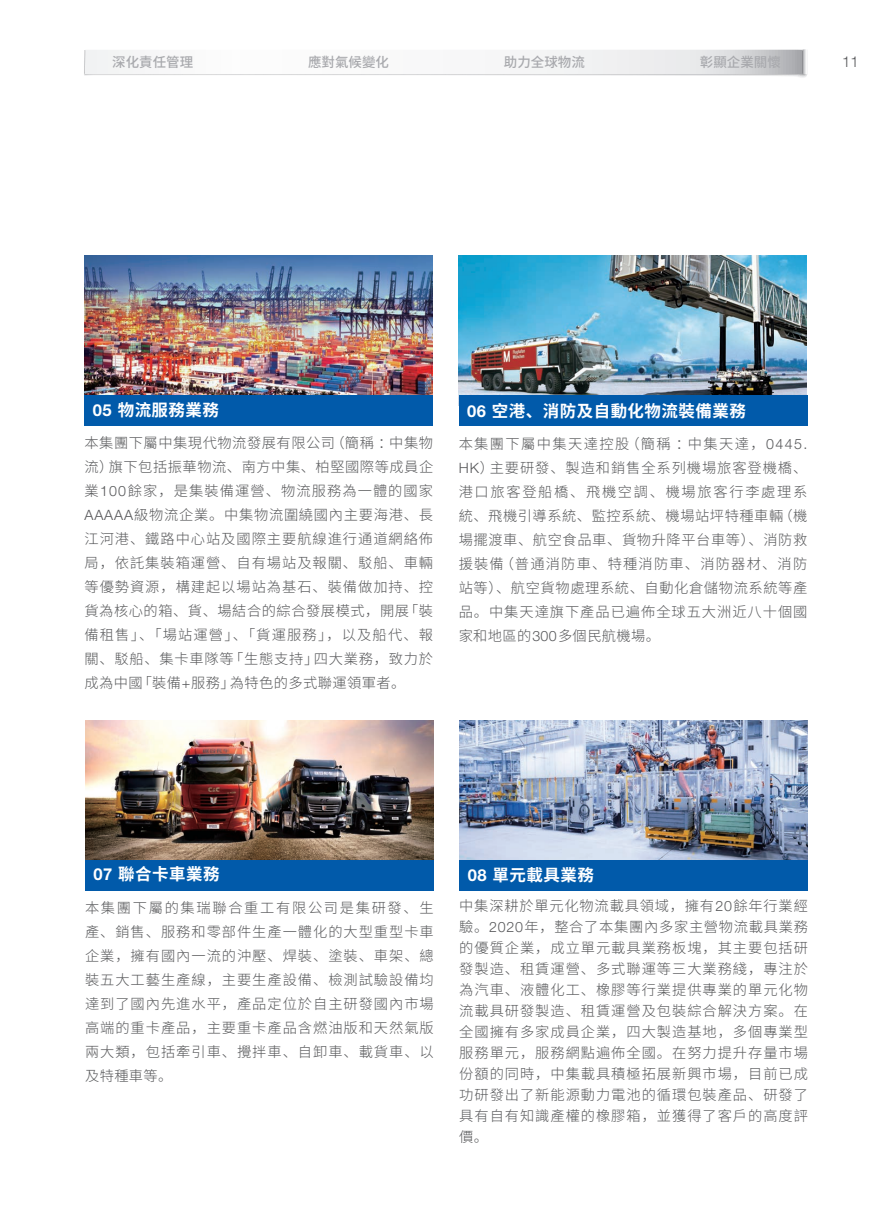
<style>
.page{position:relative;width:893px;height:1212px;background:#fff}
.page>*{position:absolute;margin:0;border:0;box-sizing:border-box;transform-origin:0 0}
.t1{font:700 16.5px "Source Han Sans CN";letter-spacing:.03em;color:#fff}
.t2{font:300 15px "Helvetica Neue LT Std";color:#57585a}
.t3{font:300 14.25px/24px "Source Han Sans CN";letter-spacing:.065em;color:#57585a;text-align:justify}
.t4{font:500 13.5px "Source Han Sans CN";color:#a8a9ad}
.s1{font-family:"Helvetica Neue LT Pro"}
</style>
<div class="page">
<svg style="left:84px;top:49px;width:723px;height:29px"></svg>
<img style="left:459px;top:720px;width:349px;height:140px">
<img style="left:85px;top:256px;width:348px;height:140px">
<div style="left:84px;top:396px;width:349px;height:30px;background:#015aaa"></div>
<img style="left:459px;top:256px;width:348px;height:140px">
<div style="left:459px;top:396px;width:348px;height:30px;background:#015aaa"></div>
<div style="left:459px;top:860px;width:349px;height:30px;background:#015aaa"></div>
<img style="left:85px;top:720px;width:348px;height:140px">
<div style="left:85px;top:860px;width:349px;height:30px;background:#015aaa"></div>
<p class="t4" style="left:112px;top:54px;width:82px">深化責任管理</p>
<p class="t4" style="left:308px;top:54px;width:82px">應對氣候變化</p>
<p class="t4" style="left:504px;top:54px;width:82px">助力全球物流</p>
<p class="t4" style="left:700px;top:54px;width:82px">彰顯企業關懷</p>
<p class="t2" style="left:842px;top:53px;width:18px">11</p>
<p class="t1" style="left:93px;top:400px;width:128px"><span class="s1">05</span> 物流服務業務</p>
<p class="t3" style="left:84px;top:431px;width:350px">本集團下屬中集現代物流發展有限公司（簡稱：中集物流）旗下包括振華物流、南方中集、柏堅國際等成員企業<span class="s1">100</span>餘家，是集裝備運營、物流服務為一體的國家<span class="s1">AAAAA</span>級物流企業。中集物流圍繞國內主要海港、長江河港、鐵路中心站及國際主要航線進行通道網絡佈局，依託集裝箱運營、自有場站及報關、駁船、車輛等優勢資源，構建起以場站為基石、裝備做加持、控貨為核心的箱、貨、場結合的綜合發展模式，開展「裝備租售」、「場站運營」、「貨運服務」，以及船代、報關、駁船、集卡車隊等「生態支持」四大業務，致力於成為中國「裝備<span class="s1">+</span>服務」為特色的多式聯運領軍者。</p>
<p class="t1" style="left:467px;top:401px;width:280px"><span class="s1">06</span> 空港、消防及自動化物流裝備業務</p>
<p class="t3" style="left:459px;top:432px;width:350px">本集團下屬中集天達控股（簡稱：中集天達，<span class="s1">0445.<br>HK</span>）主要研發、製造和銷售全系列機場旅客登機橋、港口旅客登船橋、飛機空調、機場旅客行李處理系統、飛機引導系統、監控系統、機場站坪特種車輛（機場擺渡車、航空食品車、貨物升降平台車等）、消防救援裝備（普通消防車、特種消防車、消防器材、消防站等）、航空貨物處理系統、自動化倉儲物流系統等產品。中集天達旗下產品已遍佈全球五大洲近八十個國家和地區的<span class="s1">300</span>多個民航機場。</p>
<p class="t1" style="left:94px;top:865px;width:128px"><span class="s1">07</span> 聯合卡車業務</p>
<p class="t3" style="left:85px;top:896px;width:350px">本集團下屬的集瑞聯合重工有限公司是集研發、生產、銷售、服務和零部件生產一體化的大型重型卡車企業，擁有國內一流的沖壓、焊裝、塗裝、車架、總裝五大工藝生產線，主要生產設備、檢測試驗設備均達到了國內先進水平，產品定位於自主研發國內市場高端的重卡產品，主要重卡產品含燃油版和天然氣版兩大類，包括牽引車、攪拌車、自卸車、載貨車、以及特種車等。</p>
<p class="t1" style="left:468px;top:866px;width:128px"><span class="s1">08</span> 單元載具業務</p>
<p class="t3" style="left:459px;top:895px;width:350px;line-height:21px">中集深耕於單元化物流載具領域，擁有<span class="s1">20</span>餘年行業經驗。<span class="s1">2020</span>年，整合了本集團內多家主營物流載具業務的優質企業，成立單元載具業務板塊，其主要包括研發製造、租賃運營、多式聯運等三大業務綫，專注於為汽車、液體化工、橡膠等行業提供專業的單元化物流載具研發製造、租賃運營及包裝綜合解決方案。在全國擁有多家成員企業，四大製造基地，多個專業型服務單元，服務網點遍佈全國。在努力提升存量市場份額的同時，中集載具積極拓展新興市場，目前已成功研發出了新能源動力電池的循環包裝產品、研發了具有自有知識產權的橡膠箱，並獲得了客戶的高度評價。</p>
</div>
